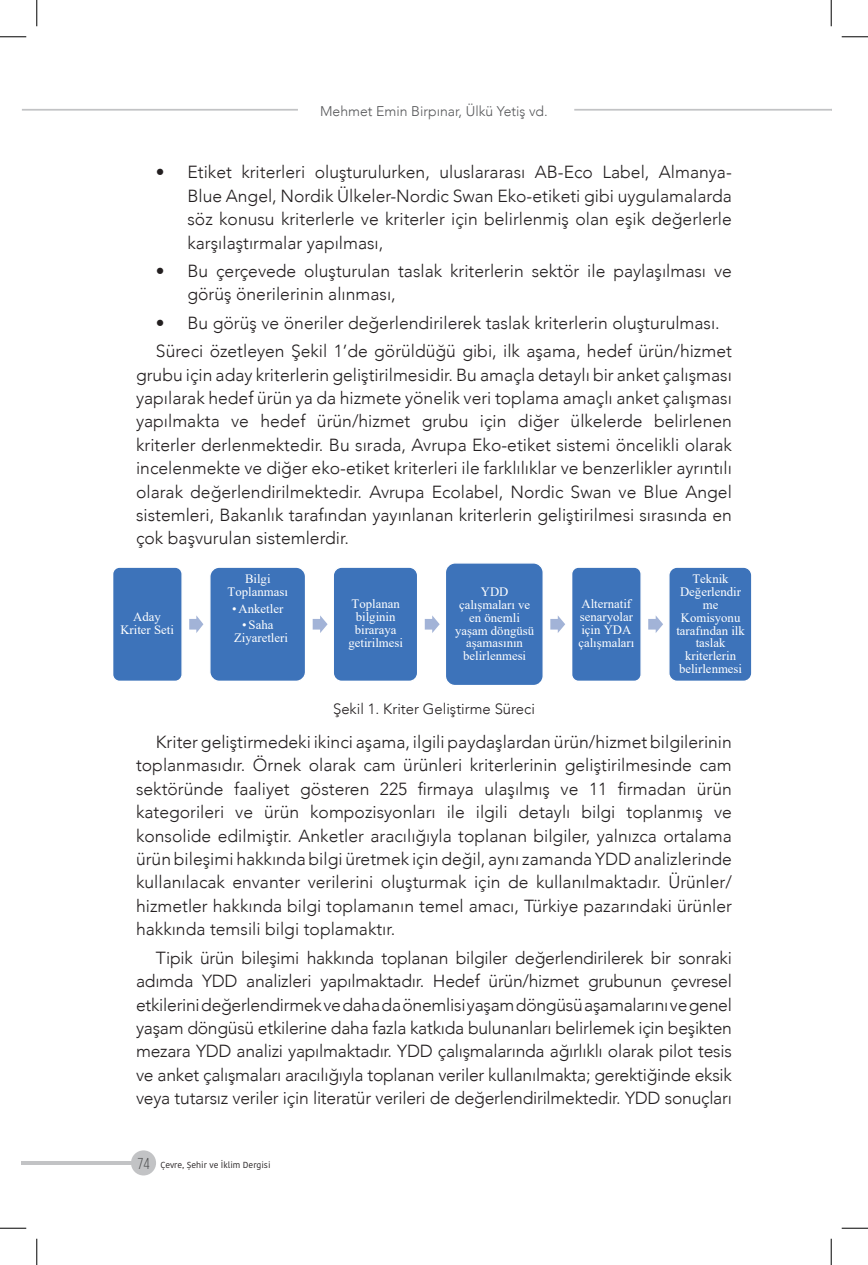
<style>
.page{position:relative;width:868px;height:1265px;background:#fff}
.page>*{position:absolute;margin:0;border:0;box-sizing:border-box;transform-origin:0 0}
.t1{font:300 17.5px/23.4px "Avenir";color:#231f20;text-align:justify}
.t2{font:300 14.88px "Avenir";color:#231f20}
.t3{font:300 14px "Avenir";color:#57585a}
.t4{font:12.78px/12.8px "Times New Roman";color:#fff;text-align:center}
.t5{font:8.75px "Kohinoor Devanagari";color:#231f20}
.s1{font-family:"Bebas Neue";font-size:15.75px;color:#4b4c4d}
</style>
<div class="page">
<hr style="left:22px;top:109px;width:276px;height:2px;background:#c2c3c5">
<hr style="left:574px;top:109px;width:256px;height:2px;background:#c2c3c5">
<div style="left:131px;top:1150px;width:25px;height:25px;background:#c2c3c5;border-radius:50%"></div>
<svg style="left:22px;top:1160px;width:110px;height:4px"></svg>
<div style="left:113px;top:567px;width:69px;height:114px;background:#3d73ba;border-radius:7px"></div>
<div style="left:112px;top:566px;width:71px;height:116px;border:1px solid #fff;border-radius:7px"></div>
<svg style="left:189px;top:615px;width:14px;height:18px"></svg>
<div style="left:210px;top:567px;width:95px;height:114px;background:#3d73ba;border-radius:10px"></div>
<div style="left:209px;top:566px;width:97px;height:116px;border:1px solid #fff;border-radius:10px"></div>
<svg style="left:312px;top:615px;width:15px;height:18px"></svg>
<div style="left:333px;top:567px;width:84px;height:114px;background:#3d73ba;border-radius:8px"></div>
<div style="left:332px;top:566px;width:86px;height:116px;border:1px solid #fff;border-radius:8px"></div>
<svg style="left:424px;top:615px;width:15px;height:18px"></svg>
<div style="left:445px;top:562px;width:98px;height:123px;background:#3d73ba;border-radius:10px"></div>
<div style="left:444px;top:562px;width:99px;height:124px;border:1px solid #fff;border-radius:10px"></div>
<svg style="left:550px;top:616px;width:15px;height:17px"></svg>
<div style="left:571px;top:567px;width:70px;height:114px;background:#3d73ba;border-radius:7px"></div>
<div style="left:570px;top:566px;width:71px;height:116px;border:1px solid #fff;border-radius:7px"></div>
<svg style="left:648px;top:615px;width:15px;height:18px"></svg>
<div style="left:668px;top:567px;width:83px;height:114px;background:#3d73ba;border-radius:8px"></div>
<div style="left:668px;top:566px;width:84px;height:116px;border:1px solid #fff;border-radius:8px"></div>
<svg style="left:0;top:36px;width:26px;height:1px"></svg>
<svg style="left:841px;top:36px;width:26px;height:1px"></svg>
<svg style="left:0;top:1227px;width:26px;height:1px"></svg>
<svg style="left:841px;top:1227px;width:26px;height:1px"></svg>
<svg style="left:36px;top:0;width:1px;height:26px"></svg>
<svg style="left:36px;top:1238px;width:1px;height:26px"></svg>
<svg style="left:830px;top:0;width:1px;height:26px"></svg>
<svg style="left:830px;top:1238px;width:1px;height:26px"></svg>
<p class="t3" style="left:320px;top:103px;width:229px">Mehmet Emin Birpınar, Ülkü Yetiş vd.</p>
<p class="t1" style="left:187px;top:161px;width:545px;text-indent:-32px">• Etiket kriterleri oluşturulurken, uluslararası AB-Eco Label, Almanya-Blue Angel, Nordik Ülkeler-Nordic Swan Eko-etiketi gibi uygulamalarda söz konusu kriterlerle ve kriterler için belirlenmiş olan eşik değerlerle karşılaştırmalar yapılması,</p>
<p class="t1" style="left:187px;top:259px;width:545px;text-indent:-32px">• Bu çerçevede oluşturulan taslak kriterlerin sektör ile paylaşılması ve görüş önerilerinin alınması,</p>
<p class="t1" style="left:156px;top:308px;width:577px;line-height:28.3px">• Bu görüş ve öneriler değerlendirilerek taslak kriterlerin oluşturulması.<br>Süreci özetleyen Şekil 1’de görüldüğü gibi, ilk aşama, hedef ürün/hizmet</p>
<p class="t1" style="left:136px;top:363px;width:597px">grubu için aday kriterlerin geliştirilmesidir. Bu amaçla detaylı bir anket çalışması yapılarak hedef ürün ya da hizmete yönelik veri toplama amaçlı anket çalışması yapılmakta ve hedef ürün/hizmet grubu için diğer ülkelerde belirlenen kriterler derlenmektedir. Bu sırada, Avrupa Eko-etiket sistemi öncelikli olarak incelenmekte ve diğer eko-etiket kriterleri ile farklılıklar ve benzerlikler ayrıntılı olarak değerlendirilmektedir. Avrupa Ecolabel, Nordic Swan ve Blue Angel sistemleri, Bakanlık tarafından yayınlanan kriterlerin geliştirilmesi sırasında en çok başvurulan sistemlerdir.</p>
<p class="t4" style="left:120px;top:610px;width:55px">Aday<br>Kriter Seti</p>
<p class="t4" style="left:227px;top:572px;width:62px">Bilgi<br>Toplanması</p>
<p class="t4" style="left:232px;top:602px;width:53px">• Anketler</p>
<p class="t4" style="left:234px;top:617px;width:55px">• Saha<br>Ziyaretleri</p>
<p class="t4" style="left:348px;top:597px;width:56px">Toplanan bilginin biraraya getirilmesi</p>
<p class="t4" style="left:455px;top:585px;width:81px">YDD çalışmaları ve en önemli yaşam döngüsü aşamasının belirlenmesi</p>
<p class="t4" style="left:578px;top:597px;width:57px;text-align:left">Alternatif senaryolar için YDA çalışmaları</p>
<p class="t4" style="left:676px;top:572px;width:70px">Teknik<br>Değerlendir me<br>Komisyonu tarafından ilk taslak kriterlerin belirlenmesi</p>
<p class="t2" style="left:333px;top:700px;width:203px">Şekil 1. Kriter Geliştirme Süreci</p>
<p class="t1" style="left:136px;top:730px;width:597px;text-indent:20px">Kriter geliştirmedeki ikinci aşama, ilgili paydaşlardan ürün/hizmet bilgilerinin toplanmasıdır. Örnek olarak cam ürünleri kriterlerinin geliştirilmesinde cam sektöründe faaliyet gösteren 225 firmaya ulaşılmış ve 11 firmadan ürün kategorileri ve ürün kompozisyonları ile ilgili detaylı bilgi toplanmış ve konsolide edilmiştir. Anketler aracılığıyla toplanan bilgiler, yalnızca ortalama ürün bileşimi hakkında bilgi üretmek için değil, aynı zamanda YDD analizlerinde kullanılacak envanter verilerini oluşturmak için de kullanılmaktadır. Ürünler/ hizmetler hakkında bilgi toplamanın temel amacı, Türkiye pazarındaki ürünler hakkında temsili bilgi toplamaktır.</p>
<p class="t1" style="left:136px;top:945px;width:597px;text-indent:20px">Tipik ürün bileşimi hakkında toplanan bilgiler değerlendirilerek bir sonraki adımda YDD analizleri yapılmaktadır. Hedef ürün/hizmet grubunun çevresel etkilerini değerlendirmek ve daha da önemlisi yaşam döngüsü aşamalarını ve genel yaşam döngüsü etkilerine daha fazla katkıda bulunanları belirlemek için beşikten mezara YDD analizi yapılmaktadır. YDD çalışmalarında ağırlıklı olarak pilot tesis ve anket çalışmaları aracılığıyla toplanan veriler kullanılmakta; gerektiğinde eksik veya tutarsız veriler için literatür verileri de değerlendirilmektedir. YDD sonuçları</p>
<p class="t5" style="left:137px;top:1159px;width:135px"><span class="s1">74</span> Çevre, Şehir ve İklim Dergisi</p>
</div>
